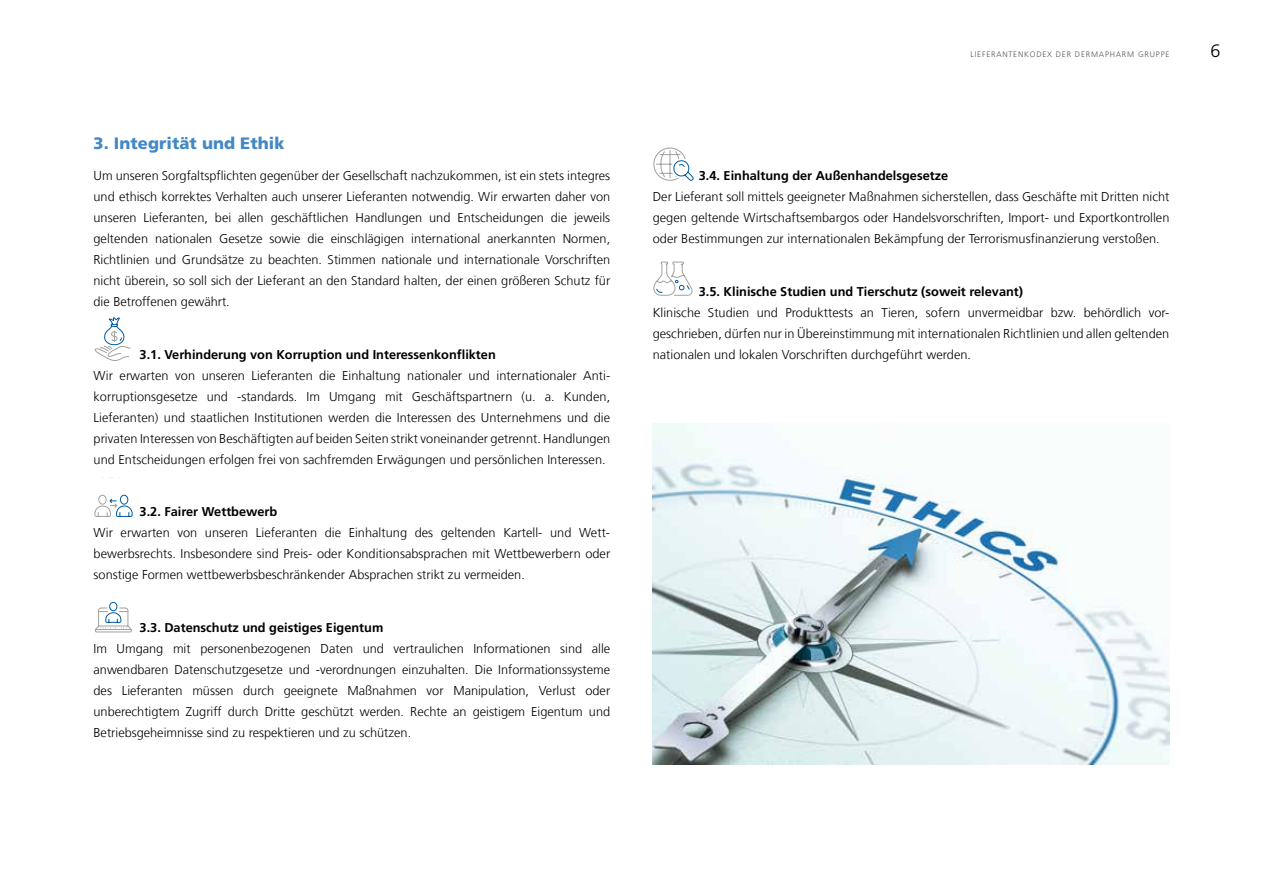
<style>
.page{position:relative;width:1263px;height:893px;background:#fff}
.page>*{position:absolute;margin:0;border:0;box-sizing:border-box;transform-origin:0 0}
.t1{font:300 18px "Frutiger LT Std";color:#000}
.t2{font:900 16.5px "Frutiger LT Com";letter-spacing:.005em;color:#4388c5}
.t3{font:300 12.75px/21px "Frutiger LT Com";letter-spacing:.005em;color:#000;text-align:justify}
.t4{font:700 12.75px "Frutiger LT Com";color:#000}
.t5{font:300 7.95px "Frutiger LT Std";letter-spacing:.1em;color:#555756}
</style>
<div class="page">
<svg style="left:94px;top:317px;width:37px;height:44px"></svg>
<svg style="left:95px;top:495px;width:38px;height:22px"></svg>
<svg style="left:94px;top:601px;width:38px;height:32px"></svg>
<svg style="left:653px;top:147px;width:41px;height:34px"></svg>
<svg style="left:653px;top:261px;width:39px;height:35px"></svg>
<img style="left:653px;top:423px;width:516px;height:342px">
<p class="t2" style="left:94px;top:133px;width:192px">3. Integrität und Ethik</p>
<p class="t3" style="left:94px;top:165px;width:518px">Um unseren Sorgfaltspflichten gegenüber der Gesellschaft nachzukommen, ist ein stets integres und ethisch korrektes Verhalten auch unserer Lieferanten notwendig. Wir erwarten daher von unseren Lieferanten, bei allen geschäftlichen Handlungen und Entscheidungen die jeweils geltenden nationalen Gesetze sowie die einschlägigen international anerkannten Normen, Richtlinien und Grundsätze zu beachten. Stimmen nationale und internationale Vorschriften nicht überein, so soll sich der Lieferant an den Standard halten, der einen größeren Schutz für die Betroffenen gewährt.</p>
<p class="t4" style="left:140px;top:347px;width:358px">3.1. Verhinderung von Korruption und Interessenkonflikten</p>
<p class="t3" style="left:94px;top:365px;width:518px">Wir erwarten von unseren Lieferanten die Einhaltung nationaler und internationaler Anti&shy;korruptionsgesetze und -standards. Im Umgang mit Geschäftspartnern (u. a. Kunden, Lieferanten) und staatlichen Institutionen werden die Interessen des Unternehmens und die privaten Interessen von Beschäftigten auf beiden Seiten strikt voneinander getrennt. Handlungen und Entscheidungen erfolgen frei von sachfremden Erwägungen und persönlichen Interessen.</p>
<p class="t4" style="left:140px;top:504px;width:139px">3.2. Fairer Wettbewerb</p>
<p class="t3" style="left:94px;top:522px;width:518px">Wir erwarten von unseren Lieferanten die Einhaltung des geltenden Kartell- und Wett&shy;bewerbsrechts. Insbesondere sind Preis- oder Konditionsabsprachen mit Wettbewerbern oder sonstige Formen wettbewerbsbeschränkender Absprachen strikt zu vermeiden.</p>
<p class="t4" style="left:140px;top:620px;width:245px">3.3. Datenschutz und geistiges Eigentum</p>
<p class="t3" style="left:94px;top:638px;width:518px">Im Umgang mit personenbezogenen Daten und vertraulichen Informationen sind alle anwendbaren Datenschutzgesetze und -verordnungen einzuhalten. Die Informationssysteme des Lieferanten müssen durch geeignete Maßnahmen vor Manipulation, Verlust oder unberechtigtem Zugriff durch Dritte geschützt werden. Rechte an geistigem Eigentum und Betriebsgeheimnisse sind zu respektieren und zu schützen.</p>
<p class="t5" style="left:970px;top:50px;width:201px">LIEFERANTENKODEX DER DERMAPHARM GRUPPE</p>
<h1 class="t1" style="left:1210px;top:41px;width:12px">6</h1>
<p class="t4" style="left:699px;top:168px;width:251px">3.4. Einhaltung der Außenhandelsgesetze</p>
<p class="t3" style="left:653px;top:186px;width:518px">Der Lieferant soll mittels geeigneter Maßnahmen sicherstellen, dass Geschäfte mit Dritten nicht gegen geltende Wirtschaftsembargos oder Handelsvorschriften, Import- und Exportkontrollen oder Bestimmungen zur internationalen Bekämpfung der Terrorismusfinanzierung verstoßen.</p>
<p class="t4" style="left:699px;top:284px;width:326px">3.5. Klinische Studien und Tierschutz (soweit relevant)</p>
<p class="t3" style="left:653px;top:302px;width:518px">Klinische Studien und Produkttests an Tieren, sofern unvermeidbar bzw. behördlich vor&shy;geschrieben, dürfen nur in Übereinstimmung mit internationalen Richtlinien und allen geltenden nationalen und lokalen Vorschriften durchgeführt werden.</p>
</div>
